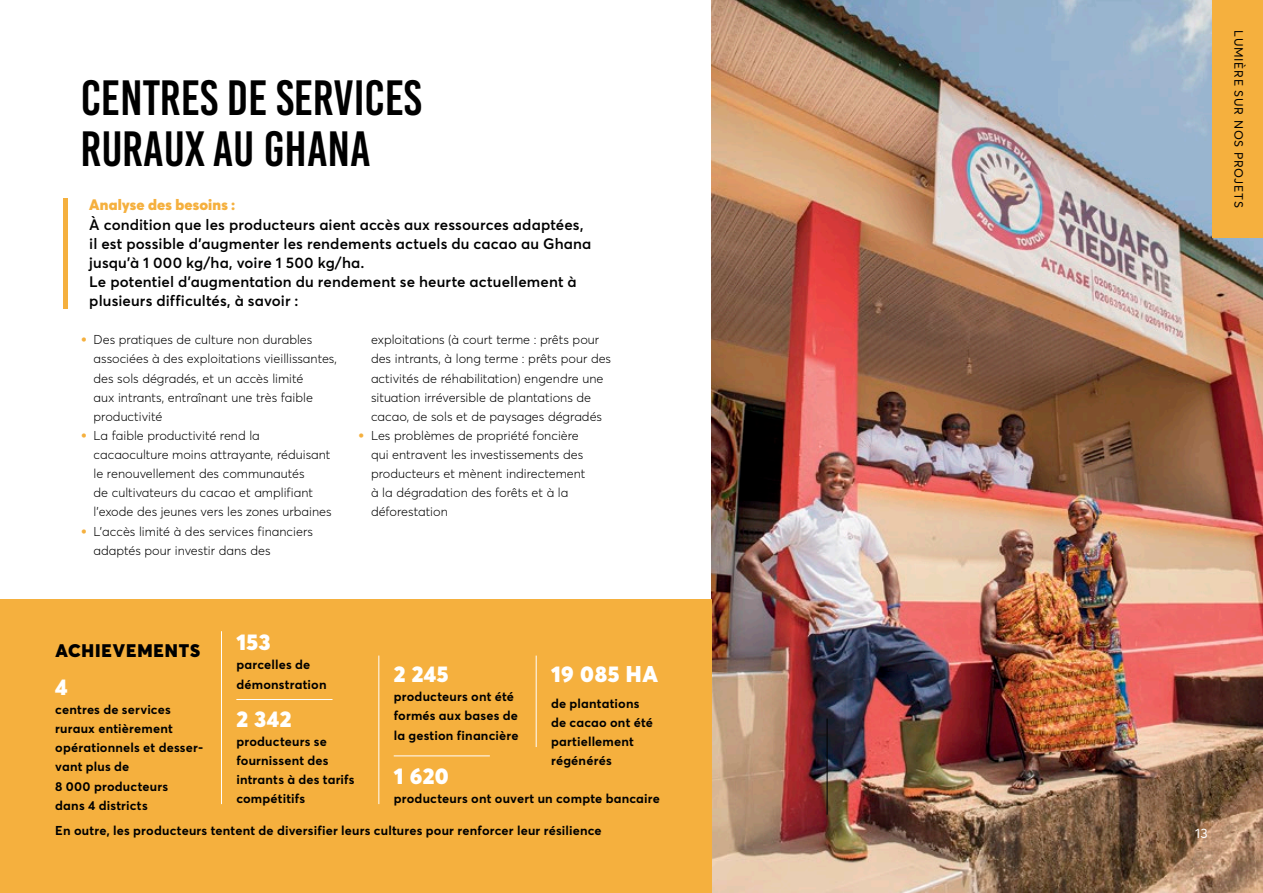
<style>
.page{position:relative;width:1263px;height:893px;background:#fff}
.page>*{position:absolute;margin:0;border:0;box-sizing:border-box;transform-origin:0 0}
.t1{font:49.5px/51px "Bebas Kai";color:#000}
.t2{font:900 22.5px "Averta";letter-spacing:.025em;color:#fff}
.t3{font:900 18px "Averta";letter-spacing:.05em;color:#000}
.t4{font:600 15px/19.2px "Averta";letter-spacing:.01em;color:#000}
.t5{font:900 15px "Averta";letter-spacing:.01em;color:#f5b03e}
.t6{font:13.5px "Averta";color:#fff}
.t7{font:300 12.75px/19.2px "Averta";color:#000}
.t8{font:700 12.75px/19.2px "Averta";letter-spacing:.015em;color:#000}
.t9{font:12px "Averta";letter-spacing:.06em;color:#000}
.s1{font-family:"Arial";font-weight:900;color:#f5b03e}
</style>
<div class="page">
<img style="left:711px;top:0;width:552px;height:893px">
<div style="left:0;top:599px;width:711px;height:294px;background:#f5b03e"></div>
<hr style="left:221px;top:631px;width:1px;height:173px;background:#fff">
<hr style="left:379px;top:656px;width:1px;height:148px;background:#fff">
<hr style="left:536px;top:656px;width:1px;height:91px;background:#fff">
<hr style="left:236px;top:699px;width:96px;height:1px;background:#fff">
<hr style="left:394px;top:756px;width:96px;height:1px;background:#fff">
<hr style="left:827px;top:718px;width:1px;height:97px;background:#000">
<hr style="left:64px;top:199px;width:4px;height:110px;background:#f5b03e">
<div style="left:1212px;top:0;width:51px;height:238px;background:#f5b03e"></div>
<h1 class="t1" style="left:81px;top:72px;width:342px">CENTRES DE SERVICES<br>RURAUX AU GHANA</h1>
<p class="t5" style="left:89px;top:195px;width:148px">Analyse des besoins :</p>
<p class="t4" style="left:89px;top:214px;width:504px">À condition que les producteurs aient accès aux ressources adaptées, il est possible d’augmenter les rendements actuels du cacao au Ghana jusqu’à 1 000 kg/ha, voire 1 500 kg/ha.<br>Le potentiel d’augmentation du rendement se heurte actuellement à plusieurs difficultés, à savoir :</p>
<p class="t7" style="left:94px;top:330px;width:245px;text-indent:-13px"><span class="s1">•</span> Des pratiques de culture non durables associées à des exploitations vieillissantes, des sols dégradés, et un accès limité<br>aux intrants, entraînant une très faible productivité</p>
<p class="t7" style="left:94px;top:426px;width:240px;text-indent:-13px"><span class="s1">•</span> La faible productivité rend la cacaoculture moins attrayante, réduisant le renouvellement des communautés<br>de cultivateurs du cacao et amplifiant l’exode des jeunes vers les zones urbaines</p>
<p class="t7" style="left:94px;top:521px;width:221px;text-indent:-13px"><span class="s1">•</span> L’accès limité à des services financiers adaptés pour investir dans des</p>
<p class="t7" style="left:371px;top:330px;width:242px">exploitations (à court terme : prêts pour des intrants, à long terme : prêts pour des activités de réhabilitation) engendre une situation irréversible de plantations de cacao, de sols et de paysages dégradés</p>
<p class="t7" style="left:371px;top:426px;width:216px;text-indent:-13px"><span class="s1">•</span> Les problèmes de propriété foncière qui entravent les investissements des producteurs et mènent indirectement à la dégradation des forêts et à la déforestation</p>
<p class="t9" style="left:1246px;top:30px;width:179px;rotate:90deg">LUMIÈRE SUR NOS PROJETS</p>
<h3 class="t3" style="left:55px;top:639px;width:146px">ACHIEVEMENTS</h3>
<h2 class="t2" style="left:55px;top:672px;width:14px">4</h2>
<p class="t8" style="left:55px;top:700px;width:150px">centres de services ruraux entièrement opérationnels et desser&shy;vant plus de<br>8 000 producteurs<br>dans 4 districts</p>
<h2 class="t2" style="left:236px;top:628px;width:36px">153</h2>
<p class="t8" style="left:236px;top:655px;width:92px">parcelles de démonstration</p>
<h2 class="t2" style="left:236px;top:704px;width:57px">2 342</h2>
<p class="t8" style="left:236px;top:732px;width:120px">producteurs se fournissent des intrants à des tarifs compétitifs</p>
<h2 class="t2" style="left:394px;top:660px;width:56px">2 245</h2>
<p class="t8" style="left:394px;top:687px;width:126px">producteurs ont été formés aux bases de la gestion financière</p>
<h2 class="t2" style="left:394px;top:762px;width:57px">1 620</h2>
<h2 class="t2" style="left:551px;top:660px;width:109px">19 085 HA</h2>
<p class="t8" style="left:551px;top:693px;width:103px">de plantations de cacao ont été partiellement régénérés</p>
<p class="t8" style="left:394px;top:789px;width:268px">producteurs ont ouvert un compte bancaire</p>
<p class="t8" style="left:55px;top:821px;width:548px">En outre, les producteurs tentent de diversifier leurs cultures pour renforcer leur résilience</p>
<p class="t6" style="left:1195px;top:824px;width:14px">13</p>
</div>
